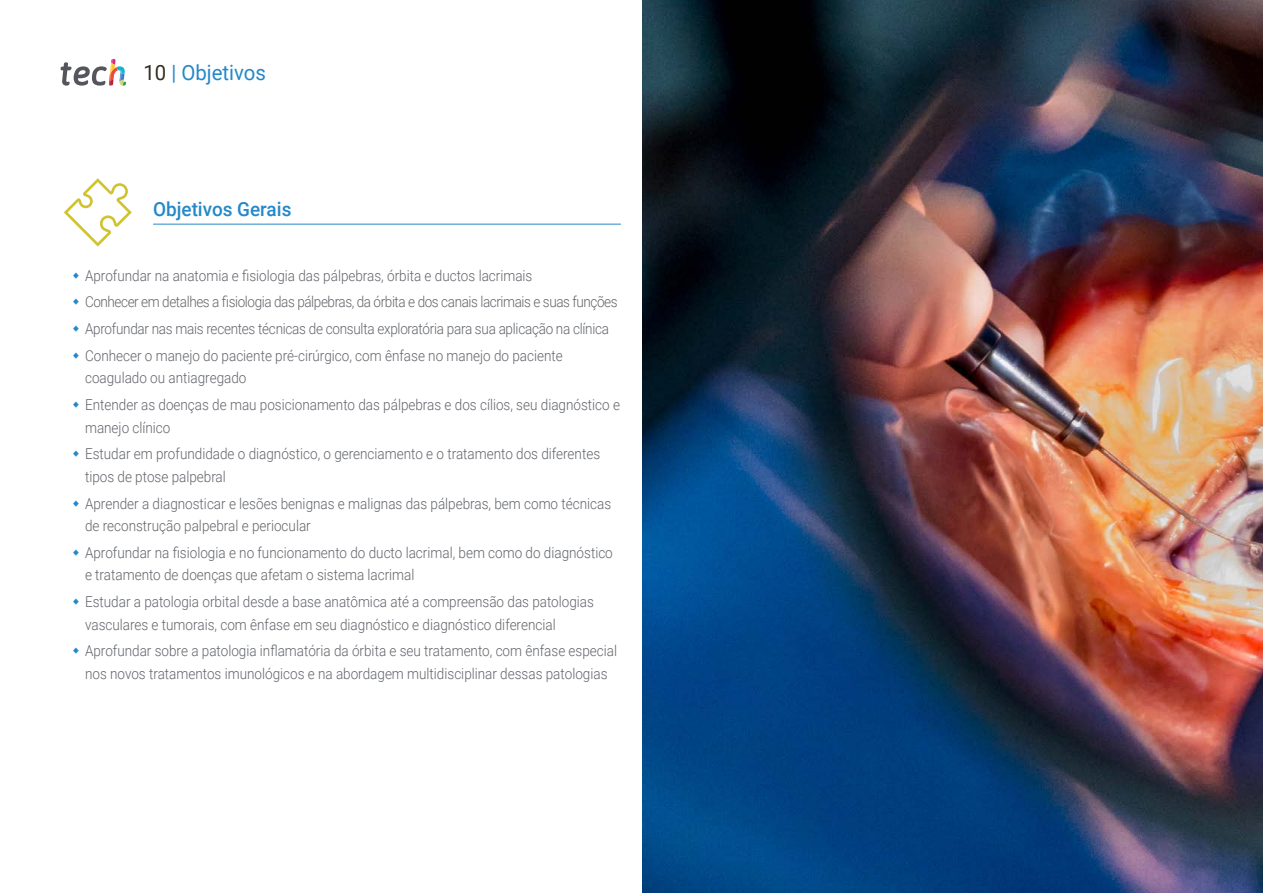
<style>
.page{position:relative;width:1263px;height:893px;background:#fff}
.page>*{position:absolute;margin:0;border:0;box-sizing:border-box;transform-origin:0 0}
.t1{font:21px "Roboto";color:#2488c9}
.t2{font:500 19.5px "Roboto";color:#2488c9}
.t3{font:300 15px/26.7px "Roboto";color:#61646a;scale:.9 1}
.t4{font:300 15px/26.7px "Roboto";letter-spacing:-.02em;color:#61646a;scale:.9 1}
.s1{color:#312e20}
</style>
<div class="page">
<hr style="left:153px;top:224px;width:468px;height:1px;background:#2488c9">
<svg style="left:64px;top:178px;width:68px;height:69px"></svg>
<img style="left:642px;top:0;width:621px;height:893px">
<svg style="left:61px;top:59px;width:65px;height:27px"></svg>
<h1 class="t1" style="left:144px;top:57px;width:124px"><span class="s1">10</span> | Objetivos</h1>
<h2 class="t2" style="left:153px;top:195px;width:140px">Objetivos Gerais</h2>
<p class="t4" style="left:85px;top:261px;width:593px">Aprofundar na anatomia e fisiologia das pálpebras, órbita e ductos lacrimais<br>Conhecer em detalhes a fisiologia das pálpebras, da órbita e dos canais lacrimais e suas funções Aprofundar nas mais recentes técnicas de consulta exploratória para sua aplicação na clínica Conhecer o manejo do paciente pré-cirúrgico, com ênfase no manejo do paciente</p>
<p class="t3" style="left:85px;top:364px;width:596px">coagulado ou antiagregado<br>Entender as doenças de mau posicionamento das pálpebras e dos cílios, seu diagnóstico e</p>
<p class="t3" style="left:85px;top:413px;width:574px">manejo clínico<br>Estudar em profundidade o diagnóstico, o gerenciamento e o tratamento dos diferentes</p>
<p class="t3" style="left:85px;top:463px;width:586px">tipos de ptose palpebral<br>Aprender a diagnosticar e lesões benignas e malignas das pálpebras, bem como técnicas</p>
<p class="t3" style="left:85px;top:512px;width:588px">de reconstrução palpebral e periocular<br>Aprofundar na fisiologia e no funcionamento do ducto lacrimal, bem como do diagnóstico</p>
<p class="t3" style="left:85px;top:561px;width:567px">e tratamento de doenças que afetam o sistema lacrimal<br>Estudar a patologia orbital desde a base anatômica até a compreensão das patologias</p>
<p class="t3" style="left:85px;top:610px;width:593px">vasculares e tumorais, com ênfase em seu diagnóstico e diagnóstico diferencial<br>Aprofundar sobre a patologia inflamatória da órbita e seu tratamento, com ênfase especial</p>
<p class="t3" style="left:85px;top:660px;width:582px">nos novos tratamentos imunológicos e na abordagem multidisciplinar dessas patologias</p>
</div>
